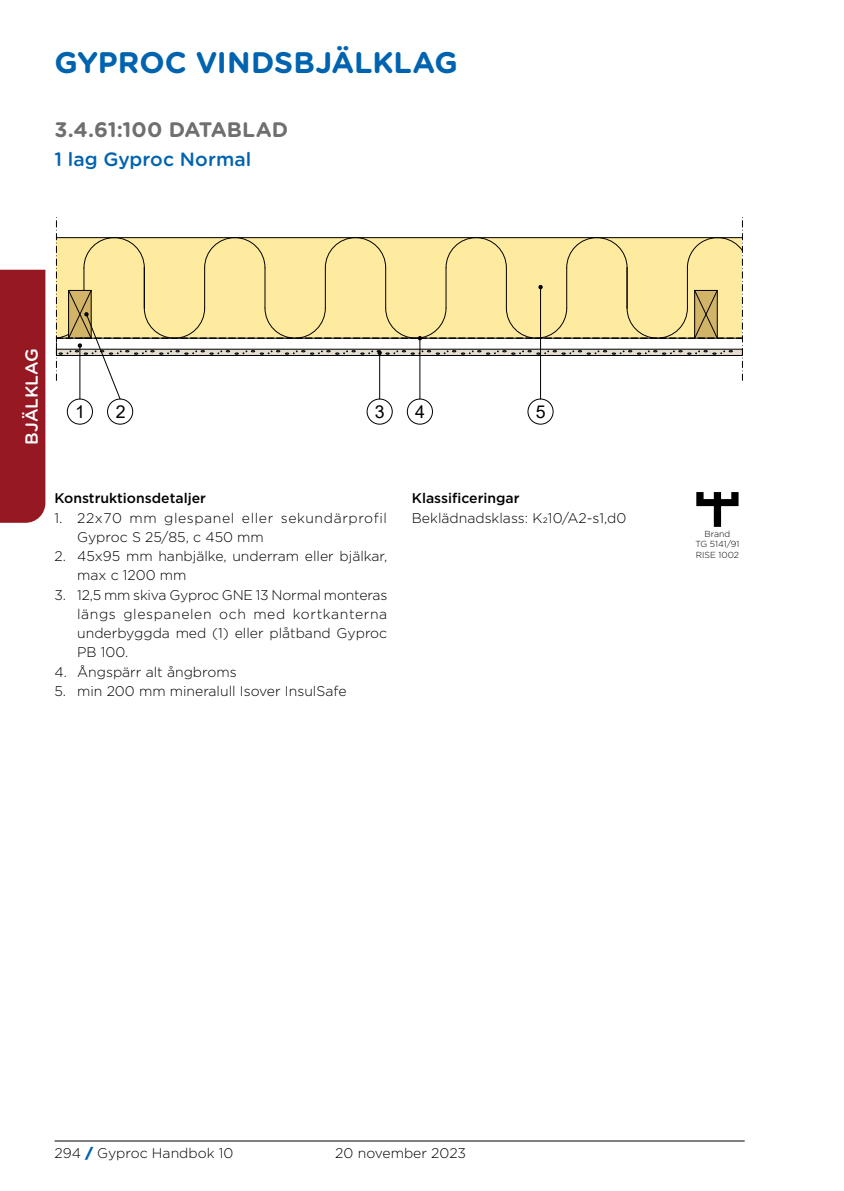
<style>
.page{position:relative;width:844px;height:1191px;background:#fff}
.page>*{position:absolute;margin:0;border:0;box-sizing:border-box;transform-origin:0 0}
.t1{font:700 29.75px "Gotham Rounded";color:#0063af}
.t2{font:700 21px "Gotham Rounded";letter-spacing:-.005em;color:#706f6f}
.t3{font:500 19.25px "Gotham Rounded";letter-spacing:.005em;color:#0063af}
.t4{font:17.68px "Arial";color:#000}
.t5{font:500 17.5px "Gotham Rounded";color:#fff}
.t6{font:300 14px/19.2px "Gotham";color:#000}
.t7{font:300 14px/19.2px "Gotham";letter-spacing:.045em;color:#000}
.t8{font:500 14px "Gotham";color:#000}
.t9{font:300 8.75px/10.5px "Gotham";color:#000;text-align:center}
.s1{font-weight:900;color:#0063af}
</style>
<div class="page">
<hr style="left:55px;top:1140px;width:689px;height:1px;background:#706f6f">
<div style="left:0;top:270px;width:45px;height:253px;background:#961823"></div>
<div style="left:67px;top:399px;width:26px;height:25px;border:1px solid #000;border-radius:50%"></div>
<div style="left:107px;top:399px;width:26px;height:25px;border:1px solid #000;border-radius:50%"></div>
<div style="left:367px;top:399px;width:25px;height:25px;border:1px solid #000;border-radius:50%"></div>
<div style="left:407px;top:399px;width:25px;height:25px;border:1px solid #000;border-radius:50%"></div>
<div style="left:527px;top:399px;width:26px;height:25px;border:1px solid #000;border-radius:50%"></div>
<svg style="left:56px;top:217px;width:687px;height:182px"></svg>
<svg style="left:696px;top:492px;width:42px;height:35px"></svg>
<h1 class="t1" style="left:54px;top:41px;width:405px">GYPROC VINDSBJÄLKLAG</h1>
<h2 class="t2" style="left:54px;top:114px;width:235px">3.4.61:100 DATABLAD</h2>
<h3 class="t3" style="left:54px;top:146px;width:198px">1 lag Gyproc Normal</h3>
<p class="t5" style="left:19px;top:444px;width:98px;rotate:-90deg">BJÄLKLAG</p>
<p class="t4" style="left:75px;top:399px;width:11px">1</p>
<p class="t4" style="left:116px;top:399px;width:11px">2</p>
<p class="t4" style="left:374px;top:399px;width:11px">3</p>
<p class="t4" style="left:415px;top:399px;width:11px">4</p>
<p class="t4" style="left:535px;top:399px;width:11px">5</p>
<p class="t8" style="left:54px;top:489px;width:153px">Konstruktionsdetaljer</p>
<p class="t7" style="left:77px;top:507px;width:311px;text-indent:-23px">1. 22x70 mm glespanel eller sekundärprofil<br>Gyproc S 25/85, c 450 mm</p>
<p class="t6" style="left:77px;top:546px;width:311px;text-indent:-23px">2. 45x95 mm hanbjälke, underram eller bjälkar, max c 1200 mm</p>
<p class="t6" style="left:77px;top:584px;width:311px;text-align:justify;text-indent:-23px">3. 12,5 mm skiva Gyproc GNE 13 Normal monteras längs glespanelen och med kortkanterna underbyggda med (1) eller plåtband Gyproc PB 100.</p>
<p class="t6" style="left:54px;top:661px;width:184px">4. Ångspärr alt ångbroms</p>
<p class="t6" style="left:54px;top:681px;width:293px">5. min 200 mm mineralull Isover InsulSafe</p>
<p class="t8" style="left:412px;top:489px;width:109px">Klassificeringar</p>
<p class="t6" style="left:412px;top:507px;width:216px">Beklädnadsklass: K210/A2-s1,d0</p>
<p class="t9" style="left:695px;top:528px;width:46px">Brand<br>TG 5141/91<br>RISE 1002</p>
<p class="t6" style="left:55px;top:1142px;width:180px">294 <span class="s1">/</span> Gyproc Handbok 10</p>
<p class="t6" style="left:335px;top:1142px;width:132px">20 november 2023</p>
</div>
